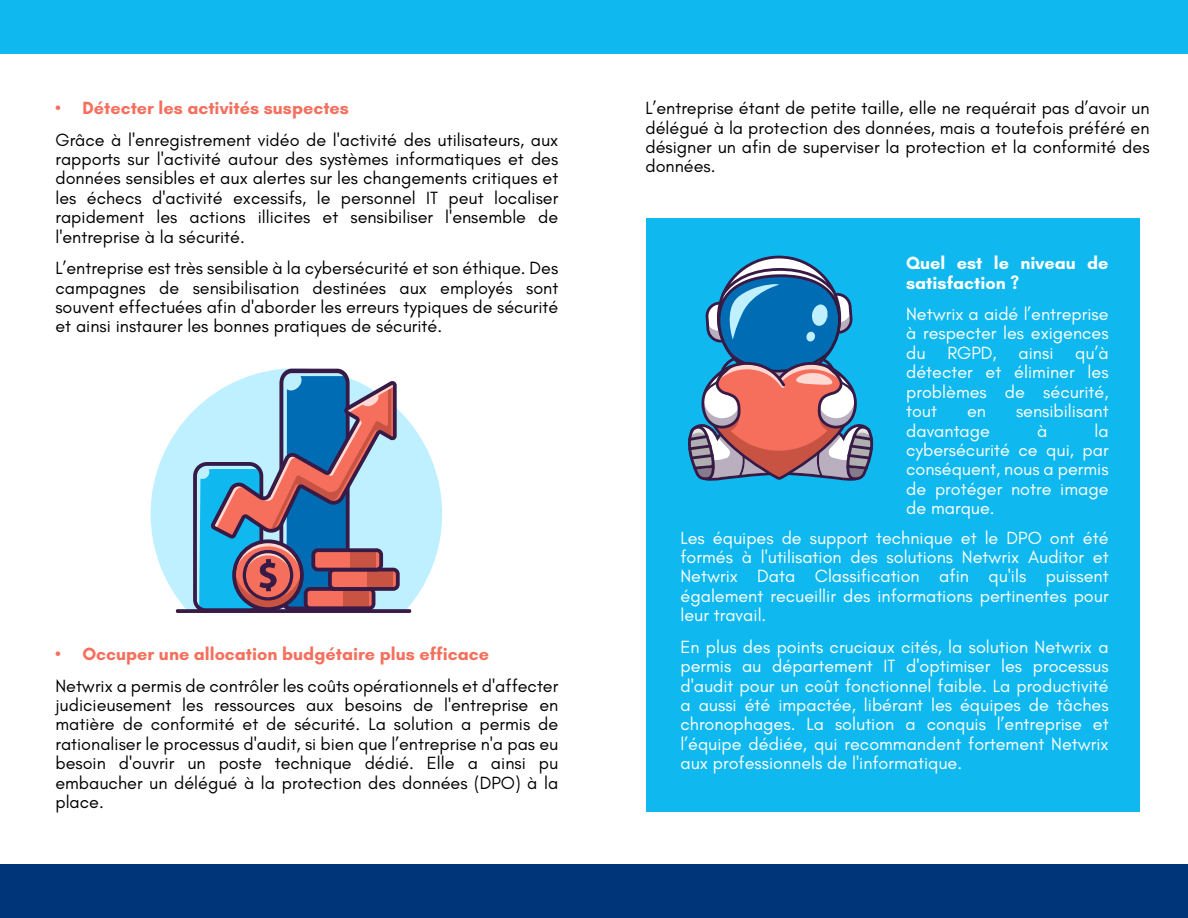
<style>
.page{position:relative;width:1188px;height:918px;background:#fff}
.page>*{position:absolute;margin:0;border:0;box-sizing:border-box;transform-origin:0 0}
.t1{font:18px/19.5px "Glacial Indifference";color:#000;text-align:justify}
.t2{font:18px/19.5px "Glacial Indifference";color:#fff;text-align:justify}
.t3{font:700 18px "Glacial Indifference";color:#f66f5d}
.t4{font:700 18px/19.5px "Glacial Indifference";color:#fff}
</style>
<div class="page">
<div style="left:0;top:0;width:1188px;height:54px;background:#0fb9f0"></div>
<div style="left:0;top:864px;width:1188px;height:54px;background:#00357a"></div>
<div style="left:646px;top:218px;width:493px;height:594px;background:#0fb9f0"></div>
<svg style="left:687px;top:256px;width:187px;height:225px"></svg>
<svg style="left:151px;top:368px;width:291px;height:243px;fill:#bff0ff"></svg>
<hr style="left:176px;top:609px;width:235px;height:4px;background:#371a45;border-radius:2px">
<svg style="left:193px;top:369px;width:207px;height:241px;background:#8495ae"></svg>
<p class="t3" style="left:55px;top:101px;width:295px">• Détecter les activités suspectes</p>
<p class="t1" style="left:55px;top:131px;width:504px">Grâce à l'enregistrement vidéo de l'activité des utilisateurs, aux rapports sur l'activité autour des systèmes informatiques et des données sensibles et aux alertes sur les changements critiques et les échecs d'activité excessifs, le personnel IT peut localiser rapidement les actions illicites et sensibiliser l'ensemble de l'entreprise à la sécurité.</p>
<p class="t1" style="left:55px;top:260px;width:504px">L’entreprise est très sensible à la cybersécurité et son éthique. Des campagnes de sensibilisation destinées aux employés sont souvent effectuées afin d'aborder les erreurs typiques de sécurité et ainsi instaurer les bonnes pratiques de sécurité.</p>
<p class="t3" style="left:55px;top:647px;width:435px">• Occuper une allocation budgétaire plus efficace</p>
<p class="t1" style="left:55px;top:677px;width:504px">Netwrix a permis de contrôler les coûts opérationnels et d'affecter judicieusement les ressources aux besoins de l'entreprise en matière de conformité et de sécurité. La solution a permis de rationaliser le processus d'audit, si bien que l’entreprise n'a pas eu besoin d'ouvrir un poste technique dédié. Elle a ainsi pu embaucher un délégué à la protection des données (DPO) à la place.</p>
<p class="t1" style="left:645px;top:100px;width:506px">L’entreprise étant de petite taille, elle ne requérait pas d’avoir un délégué à la protection des données, mais a toutefois préféré en désigner un afin de superviser la protection et la conformité des données.</p>
<p class="t4" style="left:906px;top:255px;width:204px">Quel est le niveau de satisfaction ?</p>
<p class="t2" style="left:906px;top:306px;width:204px">Netwrix a aidé l’entreprise à respecter les exigences du RGPD, ainsi qu’à détecter et éliminer les problèmes de sécurité, tout</p>
<p class="t2" style="left:967px;top:403px;width:20px">en</p>
<p class="t2" style="left:1016px;top:403px;width:94px">sensibilisant</p>
<p class="t2" style="left:906px;top:422px;width:85px">davantage</p>
<p class="t2" style="left:1037px;top:422px;width:12px">à</p>
<p class="t2" style="left:906px;top:422px;width:204px;text-indent:188px">la cybersécurité ce qui, par conséquent, nous a permis de protéger notre image de marque.</p>
<p class="t2" style="left:680px;top:529px;width:430px">Les équipes de support technique et le DPO ont été formés à l'utilisation des solutions Netwrix Auditor et Netwrix Data Classification afin qu'ils puissent également recueillir des informations pertinentes pour leur travail.</p>
<p class="t2" style="left:680px;top:638px;width:430px">En plus des points cruciaux cités, la solution Netwrix a permis au département IT d'optimiser les processus d'audit pour un coût fonctionnel faible. La productivité a aussi été impactée, libérant les équipes de tâches chronophages. La solution a conquis l’entreprise et l’équipe dédiée, qui recommandent fortement Netwrix aux professionnels de l'informatique.</p>
</div>
